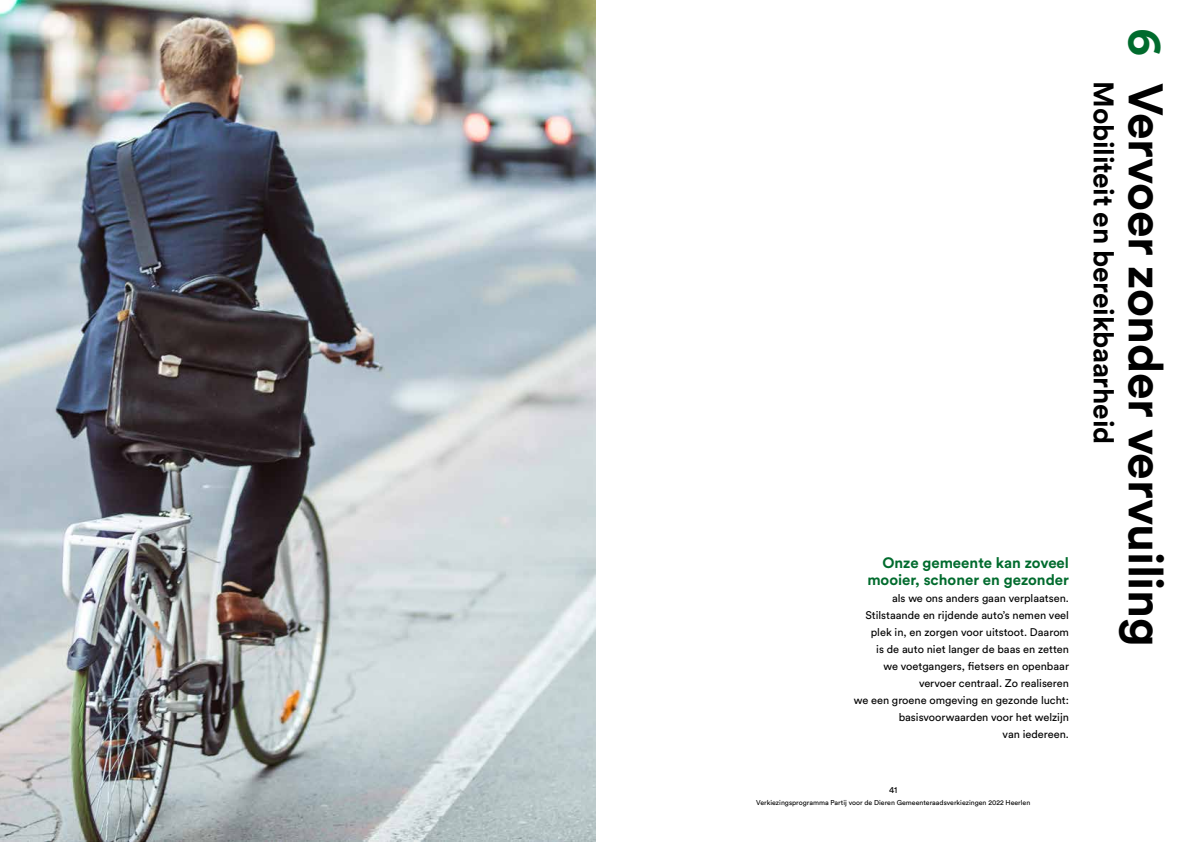
<style>
.page{position:relative;width:1191px;height:842px;background:#fff}
.page>*{position:absolute;margin:0;border:0;box-sizing:border-box;transform-origin:0 0}
.t1{font:700 48px "Circular Pro";letter-spacing:-.01em;color:#000}
.t2{font:700 28px "Circular Pro";letter-spacing:-.01em;color:#000}
.t3{font:700 15px/17px "Circular Pro";color:#006b2d;text-align:right}
.t4{font:11px/17px "Circular Pro";color:#000;text-align:right}
.t5{font:9px "Circular Pro";color:#000}
.t6{font:7px "Circular Pro";color:#000}
.s1{color:#006b2d}
</style>
<div class="page">
<img style="left:0;top:0;width:595px;height:842px">
<h3 class="t3" style="left:867px;top:554px;width:203px">Onze gemeente kan zoveel mooier, schoner en gezonder</h3>
<p class="t4" style="left:853px;top:589px;width:217px">als we ons anders gaan verplaatsen.<br>Stilstaande en rijdende auto’s nemen veel plek in, en zorgen voor uitstoot. Daarom<br>is de auto niet langer de baas en zetten<br>we voetgangers, fietsers en openbaar vervoer centraal. Zo realiseren<br>we een groene omgeving en gezonde lucht: basisvoorwaarden voor het welzijn<br>van iedereen.</p>
<p class="t5" style="left:889px;top:783px;width:10px">41</p>
<p class="t6" style="left:756px;top:797px;width:276px">Verkiezingsprogramma Partij voor de Dieren Gemeenteraadsverkiezingen 2022 Heerlen</p>
<h1 class="t1" style="left:1178px;top:28px;width:619px;rotate:90deg"><span class="s1">6</span> Vervoer zonder vervuiling</h1>
<h2 class="t2" style="left:1122px;top:81px;width:364px;rotate:90deg">Mobiliteit en bereikbaarheid</h2>
</div>
